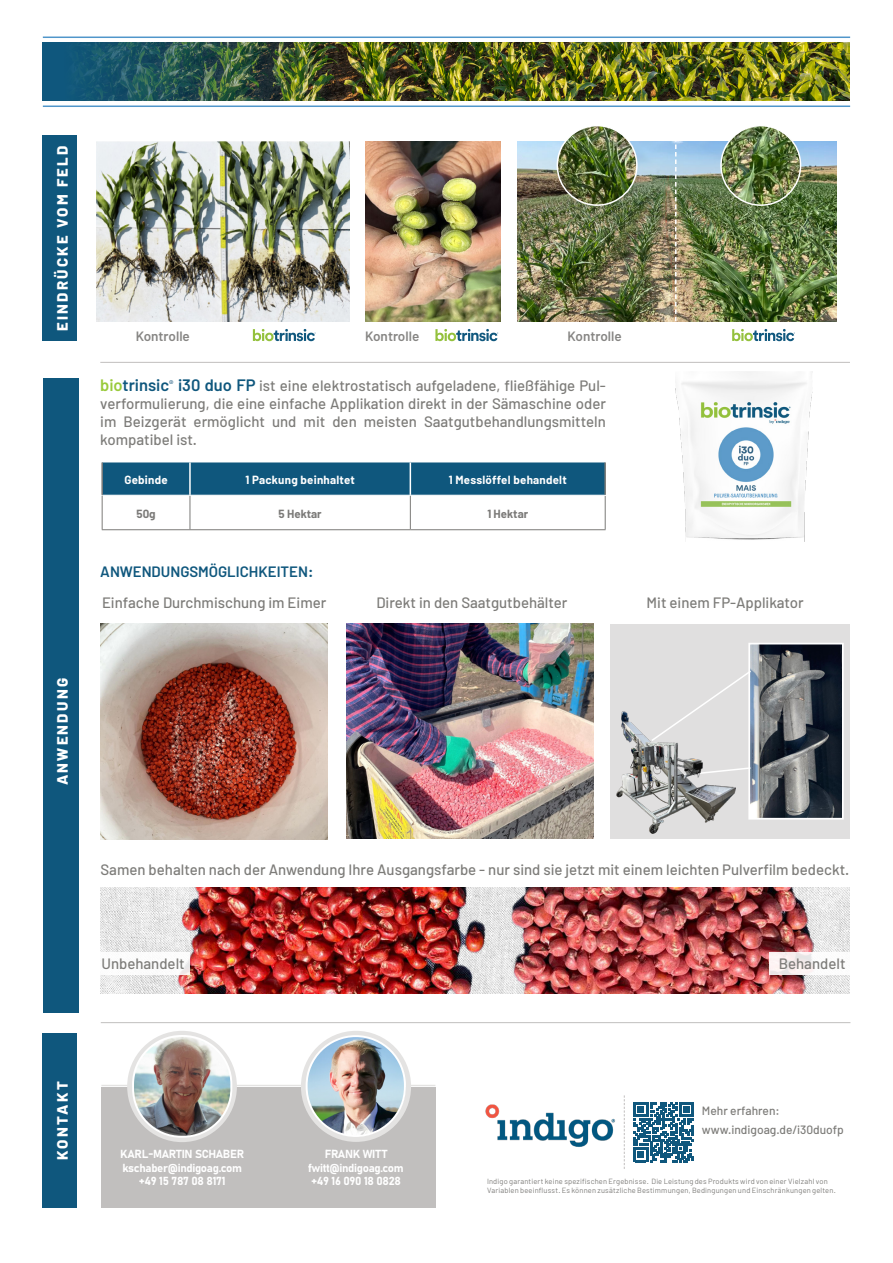
<style>
.page{position:relative;width:893px;height:1263px;background:#fff}
.page>*{position:absolute;margin:0;border:0;box-sizing:border-box;transform-origin:0 0}
.t1{font:500 15px/18px "Barlow";color:#7d7c79;text-align:justify}
.t2{font:800 15px "Barlow";letter-spacing:.15em;color:#fff}
.t3{font:600 15px "Barlow";color:#0f577d}
.t4{font:600 13.5px "Barlow";color:#868583}
.t5{font:500 12px "Barlow";color:#7d7c79}
.t6{font:11.55px "Bahnschrift";letter-spacing:-.025em;color:#fff}
.t7{font:700 11.55px "Barlow";letter-spacing:.02em;color:#fff}
.t8{font:700 11.55px "Barlow";color:#7b7a78}
.t9{font:7.5px/9px "Barlow";letter-spacing:.025em;color:#7d7c79}
.s1{font-weight:600;font-size:16.5px;color:#99ca3b}
.s2{font-weight:600;font-size:16.5px;color:#0f577d}
</style>
<div class="page">
<div style="left:43px;top:378px;width:36px;height:635px;background:#0f577d"></div>
<div style="left:103px;top:462px;width:501px;height:33px;background:#0f577d"></div>
<hr style="left:189px;top:462px;width:2px;height:33px;background:#fff">
<hr style="left:410px;top:462px;width:1px;height:33px;background:#fff">
<hr style="left:190px;top:496px;width:1px;height:33px;background:#7b7a78">
<hr style="left:410px;top:496px;width:1px;height:33px;background:#7b7a78">
<hr style="left:102px;top:529px;width:88px;height:1px;background:#7b7a78">
<hr style="left:190px;top:529px;width:220px;height:1px;background:#7b7a78">
<hr style="left:410px;top:529px;width:196px;height:1px;background:#7b7a78">
<hr style="left:605px;top:496px;width:1px;height:33px;background:#7b7a78">
<hr style="left:604px;top:462px;width:2px;height:33px;background:#7d7c79">
<hr style="left:102px;top:496px;width:1px;height:33px;background:#7d7c79">
<hr style="left:101px;top:462px;width:2px;height:33px;background:#7d7c79">
<img style="left:347px;top:623px;width:246px;height:215px">
<img style="left:676px;top:371px;width:136px;height:171px">
<div style="left:43px;top:135px;width:34px;height:206px;background:#0f577d"></div>
<img style="left:43px;top:43px;width:807px;height:58px">
<hr style="left:43px;top:37px;width:807px;height:1px;background:#5096ca">
<hr style="left:43px;top:106px;width:807px;height:1px;background:#5096ca">
<img style="left:96px;top:141px;width:254px;height:181px">
<img style="left:365px;top:141px;width:136px;height:181px">
<img style="left:517px;top:141px;width:320px;height:181px">
<img style="left:721px;top:126px;width:79px;height:79px;border-radius:40px">
<div style="left:720px;top:125px;width:81px;height:81px;border:2px solid #fff;border-radius:50%"></div>
<img style="left:557px;top:126px;width:80px;height:79px;border-radius:40px">
<div style="left:557px;top:125px;width:81px;height:81px;border:2px solid #fff;border-radius:50%"></div>
<svg style="left:732px;top:329px;width:63px;height:12px"></svg>
<svg style="left:253px;top:329px;width:63px;height:12px"></svg>
<svg style="left:435px;top:329px;width:63px;height:12px"></svg>
<svg style="left:675px;top:141px;width:1px;height:181px"></svg>
<hr style="left:100px;top:362px;width:750px;height:1px;background:#c1bfbe">
<img style="left:100px;top:623px;width:227px;height:216px">
<div style="left:43px;top:1033px;width:34px;height:175px;background:#0f577d"></div>
<img style="left:485px;top:1096px;width:149px;height:58px">
<div style="left:101px;top:1087px;width:334px;height:121px;background:#c1bfbe"></div>
<hr style="left:101px;top:1085px;width:334px;height:1px;background:#e4e3e2">
<div style="left:127px;top:1031px;width:110px;height:111px;border:5px solid #e4e3e2;border-radius:50%"></div>
<img style="left:133px;top:1036px;width:98px;height:101px">
<div style="left:132px;top:1035px;width:100px;height:103px;border:2px solid #fff;border-radius:48px"></div>
<div style="left:301px;top:1031px;width:110px;height:111px;border:5px solid #e4e3e2;border-radius:50%"></div>
<img style="left:307px;top:1036px;width:98px;height:100px;border-radius:49px">
<div style="left:306px;top:1035px;width:100px;height:102px;border:2px solid #fff;border-radius:49px"></div>
<svg style="left:634px;top:1102px;width:60px;height:60px"></svg>
<svg style="left:624px;top:1095px;width:1px;height:74px"></svg>
<hr style="left:101px;top:1022px;width:749px;height:1px;background:#c1bfbe">
<div style="left:610px;top:624px;width:240px;height:215px;background:#e0dfdf"></div>
<img style="left:751px;top:646px;width:90px;height:170px">
<div style="left:748px;top:643px;width:96px;height:176px;border:2px solid #fff"></div>
<svg style="left:735px;top:669px;width:18px;height:73px"></svg>
<svg style="left:735px;top:766px;width:17px;height:10px"></svg>
<img style="left:100px;top:887px;width:750px;height:106px">
<div style="left:90px;top:952px;width:99px;height:22px;background:#fff"></div>
<svg style="left:769px;top:952px;width:81px;height:22px;fill:#fbf5f5"></svg>
<img style="left:616px;top:681px;width:119px;height:153px">
<p class="t2" style="left:53px;top:331px;width:187px;rotate:-90deg">EINDRÜCKE VOM FELD</p>
<p class="t2" style="left:53px;top:785px;width:108px;rotate:-90deg">ANWENDUNG</p>
<p class="t4" style="left:136px;top:328px;width:56px">Kontrolle</p>
<p class="t4" style="left:365px;top:328px;width:56px">Kontrolle</p>
<p class="t4" style="left:568px;top:328px;width:56px">Kontrolle</p>
<p class="t1" style="left:100px;top:377px;width:507px"><span class="s1">bio</span><span class="s2">trinsic</span><sup>®</sup> <span class="s2">i30 duo FP</span> ist eine elektrostatisch aufgeladene, fließfähige Pul&shy;verformulierung, die eine einfache Applikation direkt in der Sämaschine oder im Beizgerät ermöglicht und mit den meisten Saatgutbehandlungsmitteln kompatibel ist.</p>
<p class="t7" style="left:124px;top:473px;width:45px">Gebinde</p>
<p class="t7" style="left:245px;top:473px;width:111px">1 Packung beinhaltet</p>
<p class="t7" style="left:449px;top:473px;width:120px">1 Messlöffel behandelt</p>
<p class="t8" style="left:136px;top:507px;width:21px">50g</p>
<p class="t8" style="left:279px;top:507px;width:45px">5 Hektar</p>
<p class="t8" style="left:487px;top:507px;width:42px">1 Hektar</p>
<p class="t3" style="left:100px;top:562px;width:215px">ANWENDUNGSMÖGLICHKEITEN:</p>
<p class="t1" style="left:102px;top:593px;width:226px">Einfache Durchmischung im Eimer</p>
<p class="t1" style="left:376px;top:593px;width:193px">Direkt in den Saatgutbehälter</p>
<p class="t1" style="left:647px;top:593px;width:159px">Mit einem FP-Applikator</p>
<p class="t1" style="left:101px;top:860px;width:750px">Samen behalten nach der Anwendung Ihre Ausgangsfarbe - nur sind sie jetzt mit einem leichten Pulverfilm bedeckt.</p>
<p class="t1" style="left:101px;top:954px;width:85px">Unbehandelt</p>
<p class="t1" style="left:779px;top:954px;width:68px">Behandelt</p>
<p class="t2" style="left:53px;top:1160px;width:80px;rotate:-90deg">KONTAKT</p>
<p class="t6" style="left:120px;top:1145px;width:126px">KARL-MARTIN SCHABER</p>
<p class="t6" style="left:122px;top:1159px;width:121px">kschaber@indigoag.com</p>
<p class="t6" style="left:139px;top:1172px;width:88px">+49 15 787 08 8171</p>
<p class="t6" style="left:325px;top:1145px;width:64px">FRANK WITT</p>
<p class="t6" style="left:308px;top:1159px;width:97px">fwitt@indigoag.com</p>
<p class="t6" style="left:311px;top:1172px;width:91px">+49 16 090 18 0828</p>
<p class="t5" style="left:702px;top:1103px;width:79px">Mehr erfahren:</p>
<p class="t5" style="left:702px;top:1122px;width:143px">www.indigoag.de/i30duofp</p>
<p class="t9" style="left:487px;top:1177px;width:350px">Indigo garantiert keine spezifischen Ergebnisse. Die Leistung des Produkts wird von einer Vielzahl von<br>Variablen beeinflusst. Es können zusätzliche Bestimmungen, Bedingungen und Einschränkungen gelten.</p>
</div>
